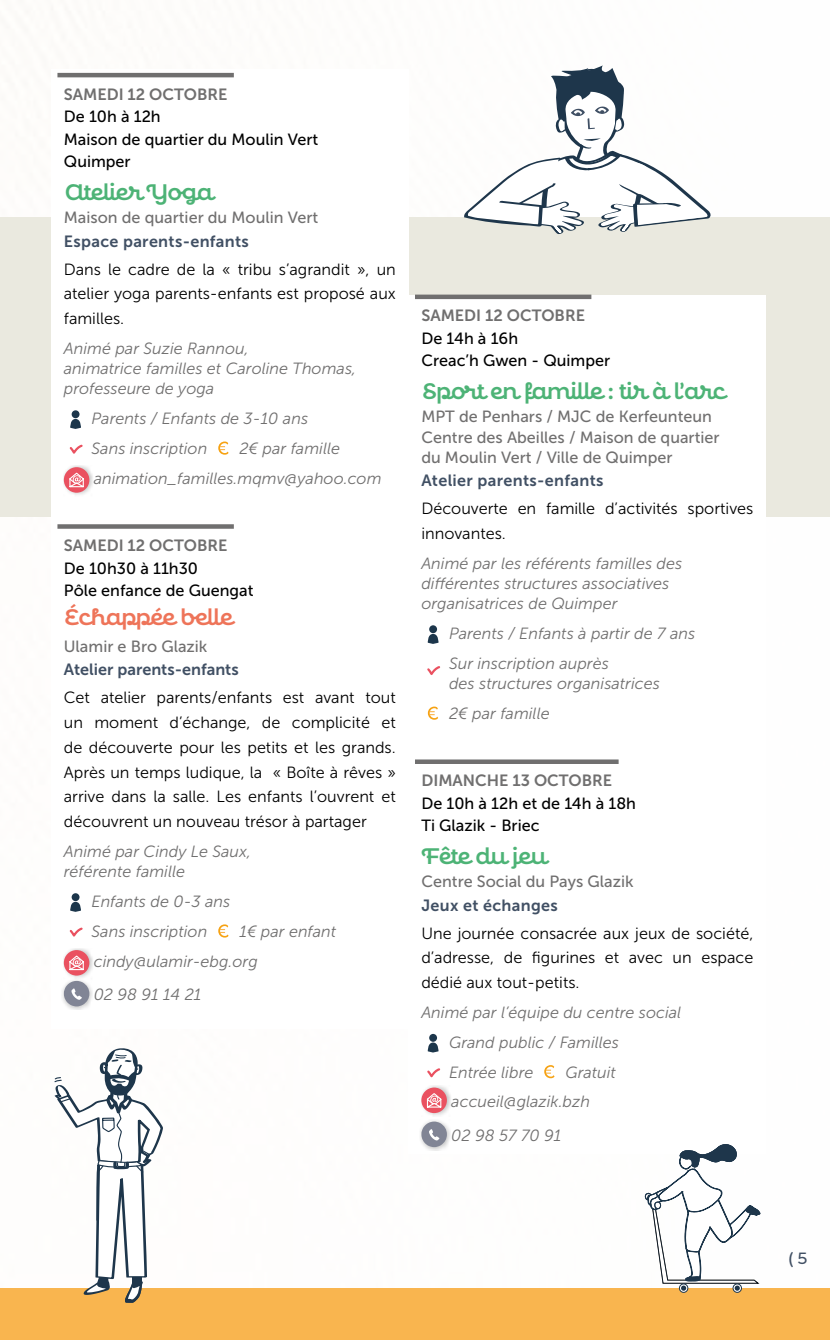
<style>
.page{position:relative;width:830px;height:1340px;background:#fff}
.page>*{position:absolute;margin:0;border:0;box-sizing:border-box;transform-origin:0 0}
.t1{font:600 22.28px "Confiteria Script";color:#4db376}
.t2{font:600 22.28px "Confiteria Script";color:#ee7459}
.t3{font:italic 16.2px/29.9px "Museo Sans 300";color:#706f6f}
.t4{font:16.2px/24.8px "Museo Sans 300";color:#000;text-align:justify}
.t5{font:16.2px/20.2px "Museo Sans 500";color:#706f6f}
.t6{font:16.2px/22.5px "Museo Sans 500";color:#000}
.t7{font:16.2px "Museo Sans 700";color:#706f6f}
.t8{font:16.2px "Museo Sans 700";letter-spacing:.02em;color:#415064}
.t9{font:16.2px "Museo Sans 700";color:#415064}
.t10{font:500 16.2px "Confiteria Script";color:#415064}
</style>
<div class="page">
<div style="left:0;top:217px;width:829px;height:300px;background:#eae9df"></div>
<div style="left:51px;top:70px;width:357px;height:959px;background:#fff"></div>
<hr style="left:57px;top:73px;width:177px;height:4px;background:#706f6f">
<div style="left:57px;top:524px;width:177px;height:5px;background:#706f6f"></div>
<div style="left:72px;top:410px;width:7px;height:8px;background:#1c364b;border-radius:4px"></div>
<svg style="left:70px;top:419px;width:11px;height:10px"></svg>
<svg style="left:69px;top:444px;width:14px;height:10px"></svg>
<svg style="left:218px;top:441px;width:10px;height:13px"></svg>
<div style="left:63px;top:465px;width:32px;height:31px;background:#000;opacity:.25"></div>
<div style="left:64px;top:467px;width:25px;height:25px;background:#ea5160;border-radius:50%"></div>
<svg style="left:69px;top:472px;width:15px;height:16px"></svg>
<div style="left:72px;top:893px;width:7px;height:8px;background:#1c364b;border-radius:4px"></div>
<svg style="left:70px;top:901px;width:11px;height:10px"></svg>
<svg style="left:69px;top:927px;width:14px;height:10px"></svg>
<svg style="left:218px;top:924px;width:10px;height:13px"></svg>
<div style="left:63px;top:947px;width:32px;height:32px;background:#000;opacity:.25"></div>
<div style="left:64px;top:950px;width:25px;height:25px;background:#ea5160;border-radius:50%"></div>
<svg style="left:69px;top:955px;width:15px;height:16px"></svg>
<div style="left:61px;top:978px;width:32px;height:31px;background:#000;opacity:.25"></div>
<svg style="left:64px;top:980px;width:25px;height:26px"></svg>
<div style="left:0;top:1288px;width:829px;height:51px;background:#f9b54f"></div>
<div style="left:408px;top:295px;width:357px;height:858px;background:#fff"></div>
<div style="left:415px;top:294px;width:176px;height:5px;background:#706f6f"></div>
<div style="left:415px;top:759px;width:203px;height:5px;background:#706f6f"></div>
<div style="left:429px;top:625px;width:8px;height:8px;background:#1c364b;border-radius:4px"></div>
<svg style="left:427px;top:634px;width:11px;height:10px"></svg>
<svg style="left:427px;top:666px;width:14px;height:9px"></svg>
<svg style="left:427px;top:706px;width:11px;height:13px"></svg>
<div style="left:429px;top:1033px;width:8px;height:8px;background:#1c364b;border-radius:4px"></div>
<svg style="left:427px;top:1042px;width:11px;height:10px"></svg>
<svg style="left:427px;top:1068px;width:14px;height:10px"></svg>
<svg style="left:544px;top:1065px;width:10px;height:13px"></svg>
<div style="left:420px;top:1085px;width:32px;height:31px;background:#000;opacity:.25"></div>
<div style="left:421px;top:1087px;width:25px;height:26px;background:#ea5160;border-radius:50%"></div>
<svg style="left:426px;top:1093px;width:16px;height:15px"></svg>
<div style="left:418px;top:1119px;width:32px;height:31px;background:#000;opacity:.25"></div>
<svg style="left:421px;top:1121px;width:25px;height:26px"></svg>
<svg style="left:54px;top:1048px;width:109px;height:255px"></svg>
<svg style="left:645px;top:1144px;width:116px;height:149px"></svg>
<svg style="left:460px;top:65px;width:251px;height:235px"></svg>
<p class="t7" style="left:64px;top:85px;width:165px">SAMEDI 12 OCTOBRE</p>
<p class="t6" style="left:64px;top:105px;width:256px">De 10h à 12h<br>Maison de quartier du Moulin Vert<br>Quimper</p>
<h1 class="t1" style="left:64px;top:178px;width:150px">Atelier Yoga</h1>
<p class="t5" style="left:64px;top:207px;width:256px">Maison de quartier du Moulin Vert</p>
<p class="t8" style="left:64px;top:232px;width:186px">Espace parents-enfants</p>
<p class="t4" style="left:64px;top:257px;width:333px">Dans le cadre de la « tribu s’agrandit », un atelier yoga parents-enfants est proposé aux familles.</p>
<p class="t3" style="left:64px;top:338px;width:294px;line-height:20.2px">Animé par Suzie Rannou,<br>animatrice familles et Caroline Thomas, professeure de yoga</p>
<p class="t3" style="left:91px;top:404px;width:218px">Parents / Enfants de 3-10 ans<br>Sans inscription</p>
<p class="t3" style="left:94px;top:433px;width:289px;text-indent:146px">2€ par famille animation_familles.mqmv@yahoo.com</p>
<p class="t7" style="left:64px;top:536px;width:165px">SAMEDI 12 OCTOBRE</p>
<p class="t6" style="left:64px;top:557px;width:191px">De 10h30 à 11h30<br>Pôle enfance de Guengat</p>
<h1 class="t2" style="left:64px;top:603px;width:170px">Échappée belle</h1>
<p class="t5" style="left:64px;top:636px;width:145px">Ulamir e Bro Glazik</p>
<p class="t9" style="left:64px;top:661px;width:176px">Atelier parents-enfants</p>
<p class="t4" style="left:64px;top:685px;width:333px">Cet atelier parents/enfants est avant tout un moment d’échange, de complicité et de découverte pour les petits et les grands.<br>Après un temps ludique, la « Boîte à rêves » arrive dans la salle. Les enfants l’ouvrent et découvrent un nouveau trésor à partager</p>
<p class="t3" style="left:64px;top:841px;width:189px;line-height:20.2px">Animé par Cindy Le Saux, référente famille</p>
<p class="t3" style="left:91px;top:886px;width:140px">Enfants de 0-3 ans<br>Sans inscription</p>
<p class="t3" style="left:94px;top:916px;width:244px;text-indent:146px">1€ par enfant cindy@ulamir-ebg.org</p>
<p class="t3" style="left:94px;top:979px;width:109px">02 98 91 14 21</p>
<p class="t7" style="left:421px;top:307px;width:165px">SAMEDI 12 OCTOBRE</p>
<p class="t6" style="left:421px;top:327px;width:190px">De 14h à 16h<br>Creac’h Gwen - Quimper</p>
<h1 class="t1" style="left:421px;top:377px;width:305px">Sport en famille : tir à l’arc</h1>
<p class="t5" style="left:421px;top:407px;width:299px">MPT de Penhars / MJC de Kerfeunteun<br>Centre des Abeilles / Maison de quartier du Moulin Vert / Ville de Quimper</p>
<p class="t8" style="left:421px;top:471px;width:183px">Atelier parents-enfants</p>
<p class="t4" style="left:421px;top:496px;width:333px">Découverte en famille d’activités sportives innovantes.</p>
<p class="t3" style="left:421px;top:553px;width:262px;line-height:20.2px">Animé par les référents familles des différentes structures associatives organisatrices de Quimper</p>
<p class="t3" style="left:449px;top:619px;width:247px">Parents / Enfants à partir de 7 ans<br>Sur inscription auprès</p>
<p class="t3" style="left:449px;top:669px;width:212px">des structures organisatrices<br>2€ par famille</p>
<p class="t7" style="left:421px;top:771px;width:192px">DIMANCHE 13 OCTOBRE</p>
<p class="t6" style="left:421px;top:792px;width:216px">De 10h à 12h et de 14h à 18h<br>Ti Glazik - Briec</p>
<h1 class="t1" style="left:421px;top:841px;width:126px">Fête du jeu</h1>
<p class="t5" style="left:421px;top:871px;width:214px">Centre Social du Pays Glazik</p>
<p class="t8" style="left:421px;top:896px;width:138px">Jeux et échanges</p>
<p class="t4" style="left:421px;top:920px;width:333px">Une journée consacrée aux jeux de société, d’adresse, de figurines et avec un espace dédié aux tout-petits.</p>
<p class="t3" style="left:449px;top:997px;width:233px;text-indent:-28px">Animé par l’équipe du centre social<br>Grand public / Familles<br>Entrée libre</p>
<p class="t3" style="left:451px;top:1057px;width:166px;text-indent:114px">Gratuit accueil@glazik.bzh</p>
<p class="t3" style="left:451px;top:1120px;width:112px">02 98 57 70 91</p>
<p class="t10" style="left:788px;top:1248px;width:20px">( 5</p>
</div>
